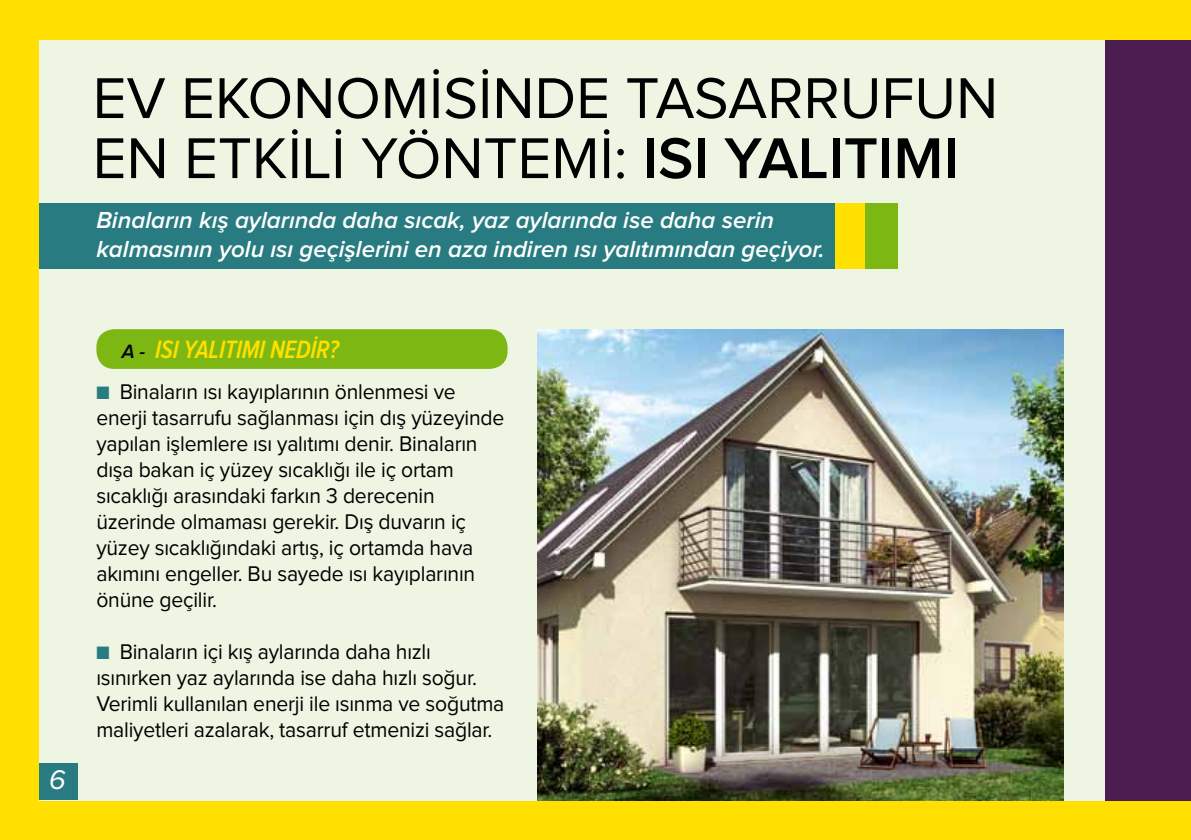
<style>
.page{position:relative;width:1191px;height:840px;background:#fff}
.page>*{position:absolute;margin:0;border:0;box-sizing:border-box;transform-origin:0 0}
.t1{font:59.6px/60px "Proxima Nova";color:#000}
.t2{font:italic 28px "Proxima Nova";color:#fff}
.t3{font:italic 600 26px "Proxima Nova Cond";letter-spacing:-.01em;color:#ffe000;scale:.96 1}
.t4{font:italic 600 24px/28.8px "Proxima Nova";color:#fff}
.t5{font:22px/26px "Proxima Nova";letter-spacing:-.01em;color:#000;scale:.96 1}
.s1{font-weight:600}
.s2{font-family:"Proxima Nova";font-size:20px;color:#000}
.s3{color:#287c81}
</style>
<div class="page">
<div style="left:0;top:0;width:1191px;height:839px;background:#ffe000"></div>
<div style="left:40px;top:40px;width:1151px;height:759px;background:#eef5e3"></div>
<div style="left:1106px;top:40px;width:85px;height:759px;background:#4c1d51"></div>
<div style="left:40px;top:203px;width:798px;height:65px;background:#287c81"></div>
<div style="left:835px;top:203px;width:32px;height:65px;background:#ffe000"></div>
<div style="left:865px;top:203px;width:33px;height:65px;background:#7db713"></div>
<div style="left:96px;top:329px;width:411px;height:40px;background:#7db713;border-radius:18px"></div>
<div style="left:40px;top:763px;width:38px;height:36px;background:#287c81"></div>
<img style="left:537px;top:329px;width:526px;height:470px">
<p class="t2" style="left:49px;top:766px;width:18px">6</p>
<h1 class="t1" style="left:93px;top:71px;width:907px">EV EKONOMİSİNDE TASARRUFUN<br>EN ETKİLİ YÖNTEMİ: <span class="s1">ISI YALITIMI</span></h1>
<p class="t4" style="left:96px;top:207px;width:730px">Binaların kış aylarında daha sıcak, yaz aylarında ise daha serin kalmasının yolu ısı geçişlerini en aza indiren ısı yalıtımından geçiyor.</p>
<p class="t3" style="left:122px;top:337px;width:228px"><span class="s2">A -</span> ISI YALITIMI NEDİR?</p>
<p class="t5" style="left:96px;top:379px;width:426px"><span class="s3">■</span> Binaların ısı kayıplarının önlenmesi ve enerji tasarrufu sağlanması için dış yüzeyinde yapılan işlemlere ısı yalıtımı denir. Binaların dışa bakan iç yüzey sıcaklığı ile iç ortam sıcaklığı arasındaki farkın 3 derecenin üzerinde olmaması gerekir. Dış duvarın iç yüzey sıcaklığındaki artış, iç ortamda hava akımını engeller. Bu sayede ısı kayıplarının önüne geçilir.</p>
<p class="t5" style="left:96px;top:639px;width:426px"><span class="s3">■</span> Binaların içi kış aylarında daha hızlı ısınırken yaz aylarında ise daha hızlı soğur.<br>Verimli kullanılan enerji ile ısınma ve soğutma maliyetleri azalarak, tasarruf etmenizi sağlar.</p>
</div>
